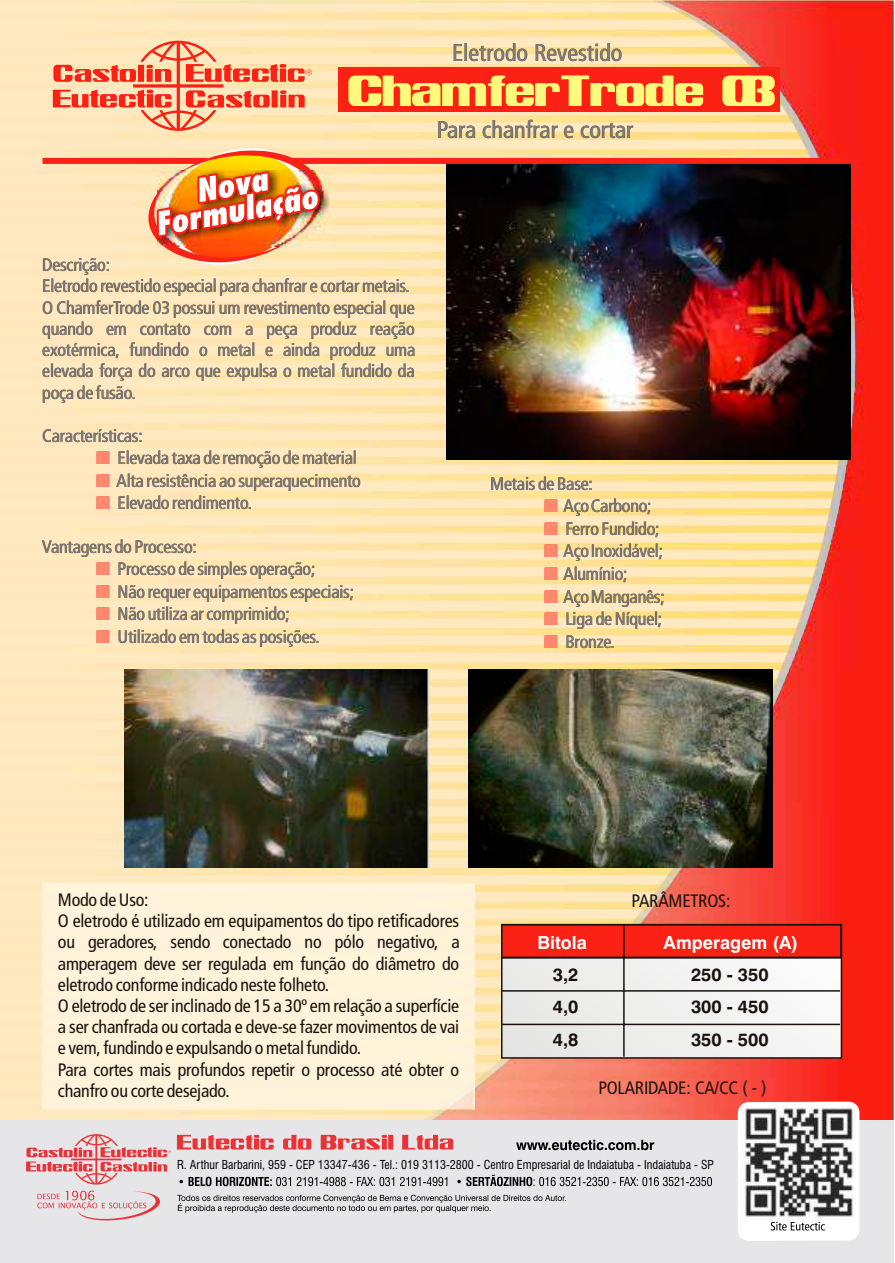
<style>
.page{position:relative;width:895px;height:1263px;background:#fff}
.page>*{position:absolute;margin:0;border:0;box-sizing:border-box;transform-origin:0 0}
.t1{font:44.85px "Eutectic";letter-spacing:.01em;color:#fff980}
.t2{font:condensed 24px "Frutiger LT";color:#848080}
.t3{font:condensed 18px/22.6px "Frutiger LT";letter-spacing:-.01em;color:#848080}
.t4{font:condensed 18px/21.1px "Frutiger LT";letter-spacing:-.01em;color:#1a120e}
.t5{font:700 18px "Swiss 721 BT";color:#1a120e}
.t6{font:700 18px "Swiss 721 BT";color:#fff}
.t7{font:condensed 12px "Swiss 721 BT";color:#000}
.s1{font-family:"Dixieland";font-stretch:normal;color:#ff886f}
</style>
<div class="page">
<img style="left:120px;top:0;width:774px;height:1263px">
<svg style="left:53px;top:41px;width:259px;height:90px;background:#fdb28e"></svg>
<div style="left:338px;top:67px;width:441px;height:45px;background:#fb2115"></div>
<img style="left:446px;top:164px;width:404px;height:296px">
<div style="left:43px;top:158px;width:807px;height:6px;background:#fb2115"></div>
<img style="left:322px;top:170px;width:8px;height:77px">
<img style="left:148px;top:148px;width:174px;height:117px">
<div style="left:42px;top:884px;width:432px;height:226px;background:#fff2da"></div>
<img style="left:437px;top:1081px;width:37px;height:29px">
<img style="left:446px;top:1088px;width:28px;height:22px">
<img style="left:468px;top:670px;width:304px;height:198px">
<div style="left:501px;top:925px;width:340px;height:133px;background:#f0f0ef"></div>
<div style="left:500px;top:924px;width:341px;height:135px;border:2px solid #1a120e"></div>
<svg style="left:500px;top:923px;width:341px;height:36px;background:#e62418"></svg>
<hr style="left:500px;top:957px;width:339px;height:1px;background:#1a120e">
<hr style="left:622px;top:925px;width:2px;height:132px;background:#1a120e">
<hr style="left:500px;top:1024px;width:339px;height:1px;background:#1a120e">
<hr style="left:500px;top:990px;width:339px;height:2px;background:#1a120e">
<img style="left:124px;top:670px;width:304px;height:198px">
<div style="left:1px;top:1121px;width:892px;height:142px;background:#e6e6e9"></div>
<svg style="left:177px;top:1195px;width:388px;height:18px"></svg>
<svg style="left:179px;top:1175px;width:532px;height:11px"></svg>
<svg style="left:177px;top:1135px;width:276px;height:15px"></svg>
<svg style="left:26px;top:1134px;width:145px;height:51px"></svg>
<svg style="left:37px;top:1191px;width:123px;height:30px"></svg>
<svg style="left:737px;top:1102px;width:121px;height:139px"></svg>
<svg style="left:516px;top:1140px;width:137px;height:10px"></svg>
<h2 class="t2" style="left:452px;top:43px;width:172px">Eletrodo Revestido</h2>
<h1 class="t1" style="left:348px;top:76px;width:428px">ChamferTrode 03</h1>
<h2 class="t2" style="left:436px;top:120px;width:198px">Para chanfrar e cortar</h2>
<p class="t3" style="left:42px;top:256px;width:374px;line-height:21.1px">Descrição:<br>Eletrodo revestido especial para chanfrar e cortar metais.<br>O ChamferTrode 03 possui um revestimento especial que quando em contato com a peça produz reação exotérmica, fundindo o metal e ainda produz uma elevada força do arco que expulsa o metal fundido da poça de fusão.</p>
<p class="t3" style="left:96px;top:426px;width:266px;text-indent:-54px">Características:<br><span class="s1">N</span> Elevada taxa de remoção de material<br><span class="s1">N</span> Alta resistência ao superaquecimento<br><span class="s1">N</span> Elevado rendimento.</p>
<p class="t3" style="left:96px;top:537px;width:259px;text-indent:-54px">Vantagens do Processo:<br><span class="s1">N</span> Processo de simples operação;<br><span class="s1">N</span> Não requer equipamentos especiais;<br><span class="s1">N</span> Não utiliza ar comprimido;<br><span class="s1">N</span> Utilizado em todas as posições.</p>
<p class="t3" style="left:544px;top:474px;width:122px;text-indent:-54px">Metais de Base:<br><span class="s1">N</span> Aço Carbono;<br><span class="s1">N</span> Ferro Fundido;<br><span class="s1">N</span> Aço Inoxidável;<br><span class="s1">N</span> Alumínio;<br><span class="s1">N</span> Aço Manganês;<br><span class="s1">N</span> Liga de Níquel;<br><span class="s1">N</span> Bronze.</p>
<p class="t4" style="left:58px;top:891px;width:403px">Modo de Uso:<br>O eletrodo é utilizado em equipamentos do tipo retificadores ou geradores, sendo conectado no pólo negativo, a amperagem deve ser regulada em função do diâmetro do eletrodo conforme indicado neste folheto.<br>O eletrodo de ser inclinado de 15 a 30º em relação a superfície a ser chanfrada ou cortada e deve-se fazer movimentos de vai e vem, fundindo e expulsando o metal fundido.<br>Para cortes mais profundos repetir o processo até obter o chanfro ou corte desejado.</p>
<p class="t4" style="left:631px;top:892px;width:100px">PARÂMETROS:</p>
<p class="t6" style="left:537px;top:935px;width:51px">Bitola</p>
<p class="t6" style="left:663px;top:935px;width:136px">Amperagem (A)</p>
<p class="t5" style="left:552px;top:968px;width:27px">3,2</p>
<p class="t5" style="left:690px;top:968px;width:79px">250 - 350</p>
<p class="t5" style="left:552px;top:1000px;width:27px">4,0</p>
<p class="t5" style="left:690px;top:1000px;width:79px">300 - 450</p>
<p class="t5" style="left:552px;top:1032px;width:27px">4,8</p>
<p class="t5" style="left:690px;top:1032px;width:79px">350 - 500</p>
<p class="t4" style="left:598px;top:1079px;width:169px">POLARIDADE: CA/CC ( - )</p>
<p class="t7" style="left:177px;top:1160px;width:538px">R. Arthur Barbarini, 959 - CEP 13347-436 - Tel.: 019 3113-2800 - Centro Empresarial de Indaiatuba - Indaiatuba - SP</p>
</div>
